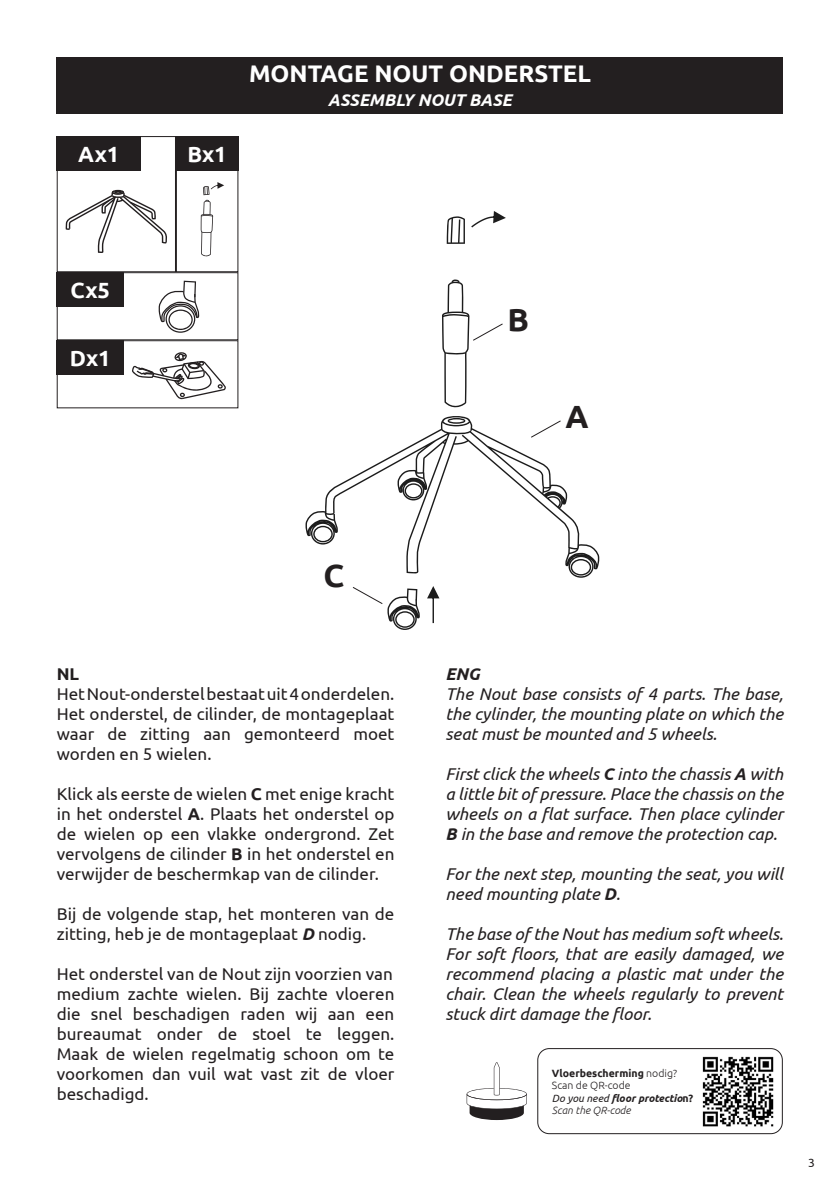
<style>
.page{position:relative;width:840px;height:1191px;background:#fff}
.page>*{position:absolute;margin:0;border:0;box-sizing:border-box;transform-origin:0 0}
.t1{font:700 32px "Ubuntu";color:#231f20}
.t2{font:700 24px "Ubuntu";color:#fff}
.t3{font:700 22px "Ubuntu";color:#fff}
.t4{font:17px/20px "Ubuntu";color:#231f20;text-align:justify}
.t5{font:italic 17px/20px "Ubuntu";color:#231f20;text-align:justify}
.t6{font:italic 700 17px "Ubuntu";color:#fff}
.t7{font:italic 700 17px "Ubuntu";color:#231f20}
.t8{font:700 17px "Ubuntu";color:#231f20}
.t9{font:12px "Ubuntu";color:#231f20}
.t10{font:300 10.4px/12.6px "Ubuntu";color:#231f20}
.s1{font-weight:700}
.s2{font-weight:700;font-style:italic}
.s3{font-weight:400;font-style:italic}
.s4{font-style:italic}
</style>
<div class="page">
<div style="left:57px;top:57px;width:725px;height:56px;background:#231f20"></div>
<div style="left:57px;top:136px;width:119px;height:136px;border:1px solid #231f20"></div>
<div style="left:176px;top:136px;width:62px;height:136px;border:1px solid #231f20"></div>
<div style="left:176px;top:137px;width:62px;height:34px;background:#231f20"></div>
<div style="left:57px;top:272px;width:181px;height:68px;border:1px solid #231f20"></div>
<div style="left:57px;top:340px;width:181px;height:68px;border:1px solid #231f20"></div>
<svg style="left:66px;top:190px;width:101px;height:63px"></svg>
<svg style="left:200px;top:182px;width:24px;height:75px"></svg>
<svg style="left:158px;top:281px;width:41px;height:52px"></svg>
<svg style="left:132px;top:352px;width:94px;height:47px"></svg>
<svg style="left:305px;top:216px;width:294px;height:414px"></svg>
<svg style="left:471px;top:211px;width:34px;height:16px"></svg>
<svg style="left:427px;top:586px;width:12px;height:37px"></svg>
<svg style="left:441px;top:279px;width:62px;height:128px"></svg>
<img style="left:702px;top:1056px;width:72px;height:71px">
<div style="left:537px;top:1048px;width:245px;height:86px;border:1px solid #231f20;border-radius:11px"></div>
<svg style="left:466px;top:1062px;width:60px;height:58px"></svg>
<div style="left:57px;top:137px;width:84px;height:34px;background:#231f20"></div>
<div style="left:57px;top:273px;width:67px;height:34px;background:#231f20"></div>
<div style="left:57px;top:341px;width:67px;height:34px;background:#231f20"></div>
<p class="t3" style="left:78px;top:141px;width:43px">Ax1</p>
<p class="t3" style="left:70px;top:277px;width:41px">Cx5</p>
<p class="t3" style="left:70px;top:345px;width:42px">Dx1</p>
<p class="t3" style="left:187px;top:141px;width:41px">Bx1</p>
<p class="t2" style="left:249px;top:59px;width:343px">MONTAGE NOUT ONDERSTEL</p>
<p class="t6" style="left:328px;top:90px;width:185px">ASSEMBLY NOUT BASE</p>
<p class="t1" style="left:507px;top:300px;width:23px">B</p>
<p class="t1" style="left:565px;top:397px;width:25px">A</p>
<p class="t1" style="left:323px;top:556px;width:22px">C</p>
<p class="t8" style="left:57px;top:664px;width:24px">NL</p>
<p class="t4" style="left:57px;top:683px;width:339px">Het Nout-onderstel bestaat uit 4 onderdelen.<br>Het onderstel, de cilinder, de montageplaat waar de zitting aan gemonteerd moet worden en 5 wielen.</p>
<p class="t4" style="left:57px;top:783px;width:339px">Klick als eerste de wielen <span class="s1">C</span> met enige kracht in het onderstel <span class="s1">A</span>. Plaats het onderstel op de wielen op een vlakke ondergrond. Zet vervolgens de cilinder <span class="s1">B</span> in het onderstel en verwijder de beschermkap van de cilinder.</p>
<p class="t4" style="left:57px;top:903px;width:339px">Bij de volgende stap, het monteren van de zitting, heb je de montageplaat <span class="s2">D</span> nodig.</p>
<p class="t4" style="left:57px;top:963px;width:337px">Het onderstel van de Nout zijn voorzien van</p>
<p class="t4" style="left:57px;top:983px;width:339px">medium zachte wielen. Bij zachte vloeren die snel beschadigen raden wij aan een bureaumat onder de stoel te leggen.<br>Maak de wielen regelmatig schoon om te voorkomen dan vuil wat vast zit de vloer beschadigd.</p>
<p class="t7" style="left:445px;top:664px;width:36px">ENG</p>
<p class="t5" style="left:445px;top:683px;width:339px">The Nout base consists of 4 parts. The base, the cylinder, the mounting plate on which the seat must be mounted and 5 wheels.</p>
<p class="t5" style="left:445px;top:763px;width:339px">First click the wheels <span class="s1">C</span> into the chassis <span class="s1">A</span> with a little bit of pressure. Place the chassis on the wheels on a flat surface. Then place cylinder <span class="s1">B</span> in the base and remove the protection cap.</p>
<p class="t5" style="left:445px;top:863px;width:339px">For the next step, mounting the seat, you will need mounting plate <span class="s1">D</span>.</p>
<p class="t5" style="left:445px;top:923px;width:339px">The base of the Nout has medium soft wheels.<br>For soft floors, that are easily damaged, we recommend placing a plastic mat under the chair. Clean the wheels regularly to prevent stuck dirt damage the floor.</p>
<p class="t10" style="left:551px;top:1066px;width:143px"><span class="s1">Vloerbescherming</span> nodig?<br>Scan de QR-code<br><span class="s3">Do you need</span> <span class="s2">floor protectio</span><span class="s1">n?<br></span><span class="s4">Scan the QR-code</span></p>
<p class="t9" style="left:807px;top:1155px;width:8px">3</p>
</div>
